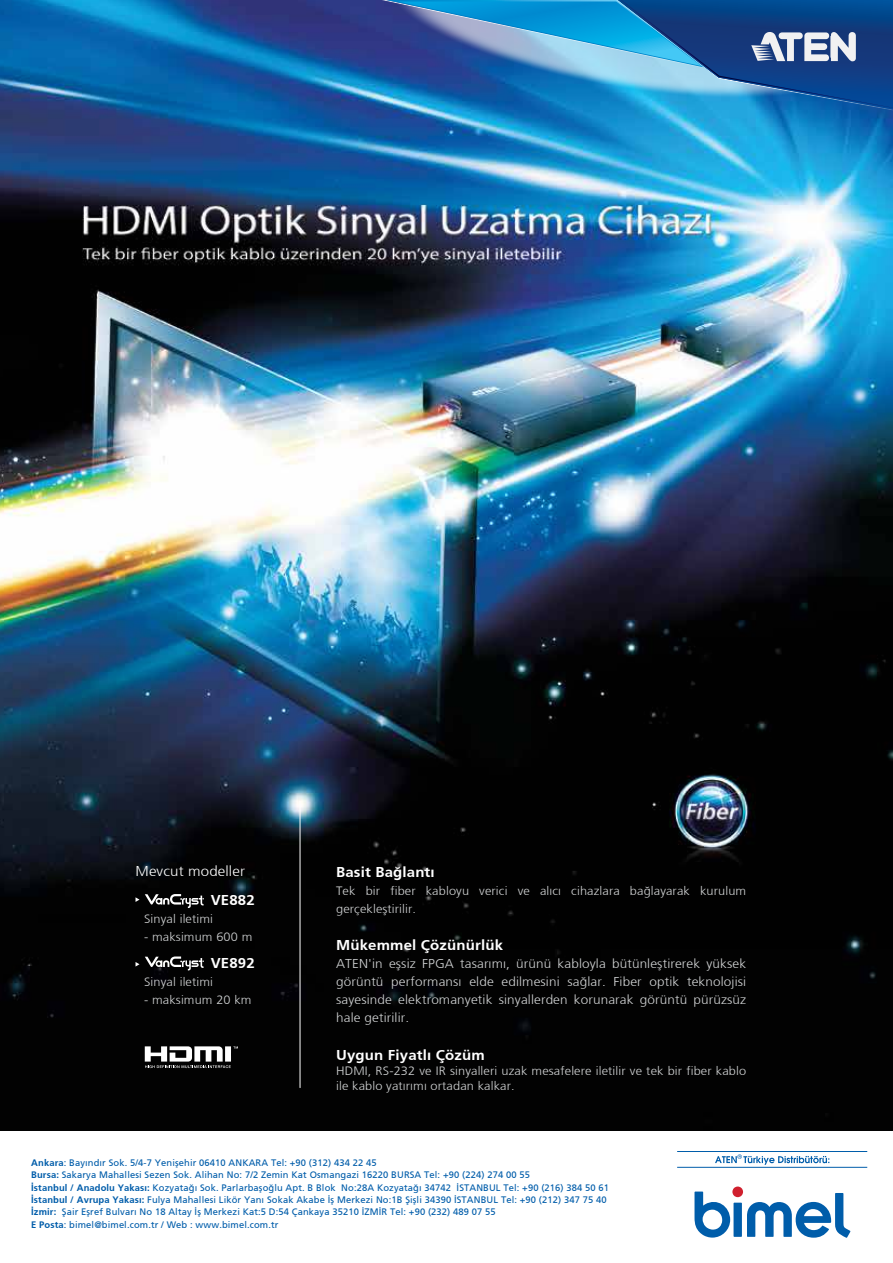
<style>
.page{position:relative;width:893px;height:1263px;background:#fff}
.page>*{position:absolute;margin:0;border:0;box-sizing:border-box;transform-origin:0 0}
.t1{font:14.25px "Frutiger T Bold";letter-spacing:.01em;color:#fff;scale:1.05 1}
.t2{font:14.25px "Frutiger T Light";letter-spacing:.01em;color:#fff;scale:1.05 1}
.t3{font:12.9px/18px "Frutiger T Light";letter-spacing:.01em;color:#d1d3d4;text-align:justify;scale:1.05 1}
.t4{font:12.15px/18px "Frutiger T Light";letter-spacing:.01em;color:#d1d3d4;scale:1.05 1}
.t5{font:9.45px/12.3px "Frutiger T Regular";letter-spacing:.01em;color:#005daa}
.s1{font-family:"Frutiger T Bold"}
</style>
<div class="page">
<img style="left:0;top:0;width:893px;height:1131px">
<svg style="left:290px;top:0;width:603px;height:113px;background:#2e70ad"></svg>
<hr style="left:300px;top:801px;width:1px;height:287px;background:#fff">
<svg style="left:145px;top:894px;width:59px;height:14px"></svg>
<svg style="left:145px;top:956px;width:59px;height:14px"></svg>
<svg style="left:136px;top:897px;width:3px;height:5px"></svg>
<svg style="left:136px;top:962px;width:3px;height:4px"></svg>
<svg style="left:145px;top:1046px;width:93px;height:22px"></svg>
<svg style="left:715px;top:1154px;width:114px;height:11px"></svg>
<hr style="left:677px;top:1151px;width:190px;height:1px;background:#005daa">
<hr style="left:677px;top:1167px;width:190px;height:1px;background:#005daa">
<svg style="left:694px;top:1186px;width:156px;height:52px"></svg>
<h1 class="t2" style="left:136px;top:863px;width:106px">Mevcut modeller</h1>
<h1 class="t1" style="left:211px;top:892px;width:43px">VE882</h1>
<p class="t4" style="left:144px;top:910px;width:67px">Sinyal iletimi</p>
<p class="t4" style="left:144px;top:928px;width:105px">- maksimum 600 m</p>
<h1 class="t1" style="left:211px;top:955px;width:43px">VE892</h1>
<p class="t4" style="left:144px;top:973px;width:67px">Sinyal iletimi</p>
<p class="t4" style="left:144px;top:991px;width:104px">- maksimum 20 km</p>
<h1 class="t1" style="left:336px;top:863px;width:95px">Basit Bağlantı</h1>
<p class="t4" style="left:336px;top:882px;width:392px">Tek bir fiber kabloyu verici ve alıcı cihazlara bağlayarak kurulum gerçekleştirilir.</p>
<h1 class="t1" style="left:336px;top:937px;width:160px">Mükemmel Çözünürlük</h1>
<h2 class="t3" style="left:336px;top:955px;width:392px">ATEN'in eşsiz FPGA tasarımı, ürünü kabloyla bütünleştirerek yüksek görüntü performansı elde edilmesini sağlar. Fiber optik teknolojisi sayesinde elektromanyetik sinyallerden korunarak görüntü pürüzsüz hale getirilir.</h2>
<h1 class="t1" style="left:336px;top:1046px;width:143px">Uygun Fiyatlı Çözüm</h1>
<p class="t4" style="left:336px;top:1063px;width:392px;line-height:15px">HDMI, RS-232 ve IR sinyalleri uzak mesafelere iletilir ve tek bir fiber kablo ile kablo yatırımı ortadan kalkar.</p>
<p class="t5" style="left:31px;top:1157px;width:579px"><span class="s1">Ankara</span>: Bayındır Sok. 5/4-7 Yenişehir 06410 ANKARA Tel: +90 (312) 434 22 45<br><span class="s1">Bursa:</span> Sakarya Mahallesi Sezen Sok. Alihan No: 7/2 Zemin Kat Osmangazi 16220 BURSA Tel: +90 (224) 274 00 55<br><span class="s1">İstanbul / Anadolu Yakası:</span> Kozyatağı Sok. Parlarbaşoğlu Apt. B Blok No:28A Kozyatağı 34742 İSTANBUL Tel: +90 (216) 384 50 61<br><span class="s1">İstanbul / Avrupa Yakası:</span> Fulya Mahallesi Likör Yanı Sokak Akabe İş Merkezi No:1B Şişli 34390 İSTANBUL Tel: +90 (212) 347 75 40<br><span class="s1">İzmir:</span> Şair Eşref Bulvarı No 18 Altay İş Merkezi Kat:5 D:54 Çankaya 35210 İZMİR Tel: +90 (232) 489 07 55<br><span class="s1">E Posta</span>: bimel@bimel.com.tr / Web : www.bimel.com.tr</p>
</div>
